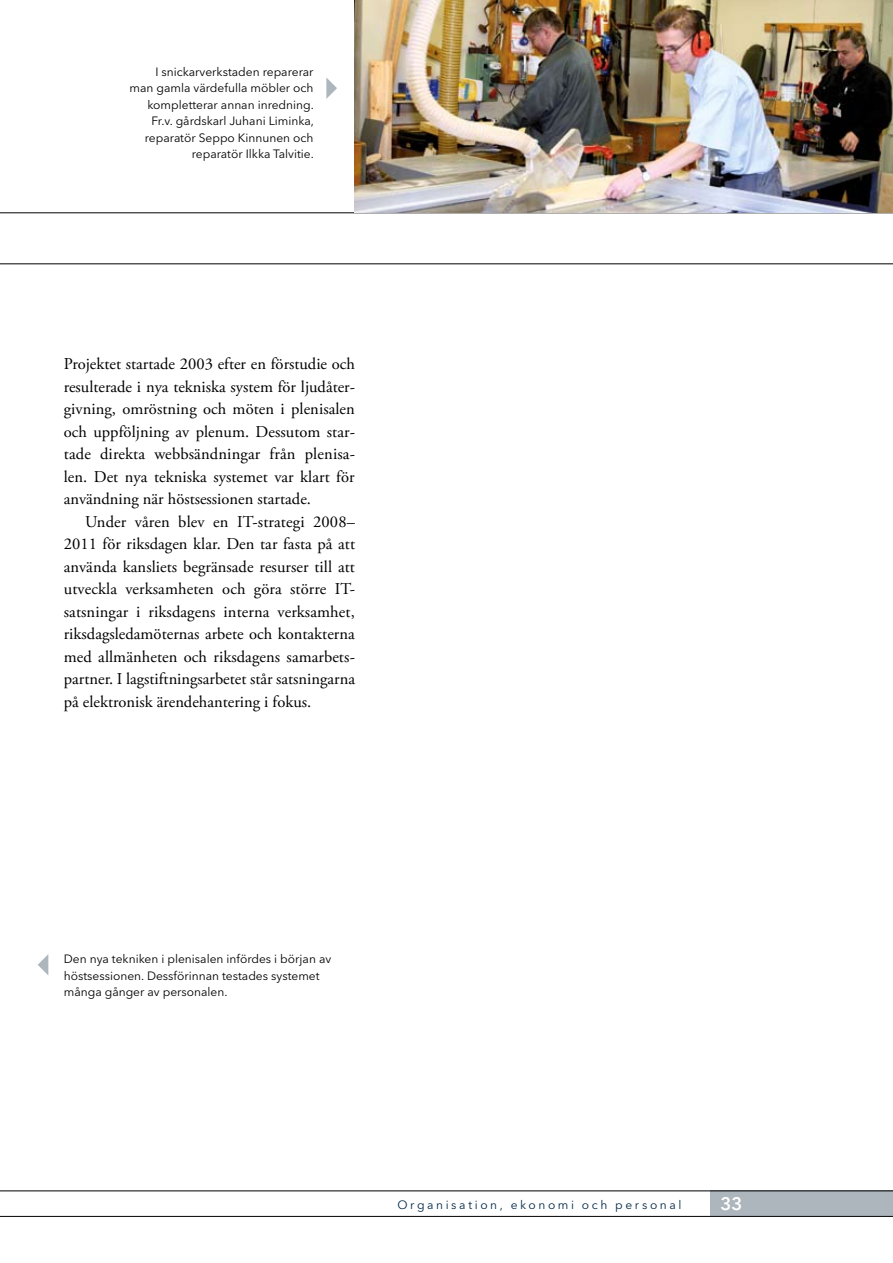
<style>
.page{position:relative;width:893px;height:1263px;background:#fff}
.page>*{position:absolute;margin:0;border:0;box-sizing:border-box;transform-origin:0 0}
.t1{font:600 18px "Avenir Next LT Pro";color:#fff}
.t2{font:16.5px/22.5px "Adobe Garamond Pro";letter-spacing:-.015em;color:#000;text-align:justify}
.t3{font:12px/16.5px "Avenir Next LT Pro";color:#000;text-align:right}
.t4{font:12px "Avenir Next LT Pro";letter-spacing:.215em;color:#002847}
</style>
<div class="page">
<hr style="left:0;top:213px;width:893px;height:1px;background:#000">
<hr style="left:0;top:264px;width:893px;height:1px;background:#000">
<div style="left:710px;top:1191px;width:183px;height:25px;background:#aeb6bd"></div>
<hr style="left:0;top:1190px;width:893px;height:1px;background:#000">
<hr style="left:0;top:1216px;width:893px;height:1px;background:#000">
<img style="left:354px;top:0;width:539px;height:213px">
<svg style="left:326px;top:78px;width:11px;height:21px"></svg>
<svg style="left:38px;top:954px;width:10px;height:21px"></svg>
<p class="t3" style="left:130px;top:63px;width:186px">I snickarverkstaden reparerar man gamla värdefulla möbler och kompletterar annan inredning.<br>Fr.v. gårdskarl Juhani Liminka, reparatör Seppo Kinnunen och reparatör Ilkka Talvitie.</p>
<p class="t2" style="left:64px;top:353px;width:293px">Projektet startade 2003 efter en förstudie och resulterade i nya tekniska system för ljudåter&shy;givning, omröstning och möten i plenisalen och uppföljning av plenum. Dessutom star&shy;tade direkta webbsändningar från plenisa&shy;len. Det nya tekniska systemet var klart för användning när höstsessionen startade.</p>
<p class="t2" style="left:64px;top:511px;width:293px;text-indent:21px">Under våren blev en IT-strategi 2008– 2011 för riksdagen klar. Den tar fasta på att använda kansliets begränsade resurser till att utveckla verksamheten och göra större IT&shy;satsningar i riksdagens interna verksamhet, riksdagsledamöternas arbete och kontakterna med allmänheten och riksdagens samarbets&shy;partner. I lagstiftningsarbetet står satsningarna på elektronisk ärendehantering i fokus.</p>
<p class="t3" style="left:64px;top:951px;width:269px;text-align:left">Den nya tekniken i plenisalen infördes i början av höstsessionen. Dessförinnan testades systemet många gånger av personalen.</p>
<p class="t4" style="left:397px;top:1197px;width:285px">Organisation, ekonomi och personal</p>
<p class="t1" style="left:721px;top:1193px;width:23px">33</p>
</div>
